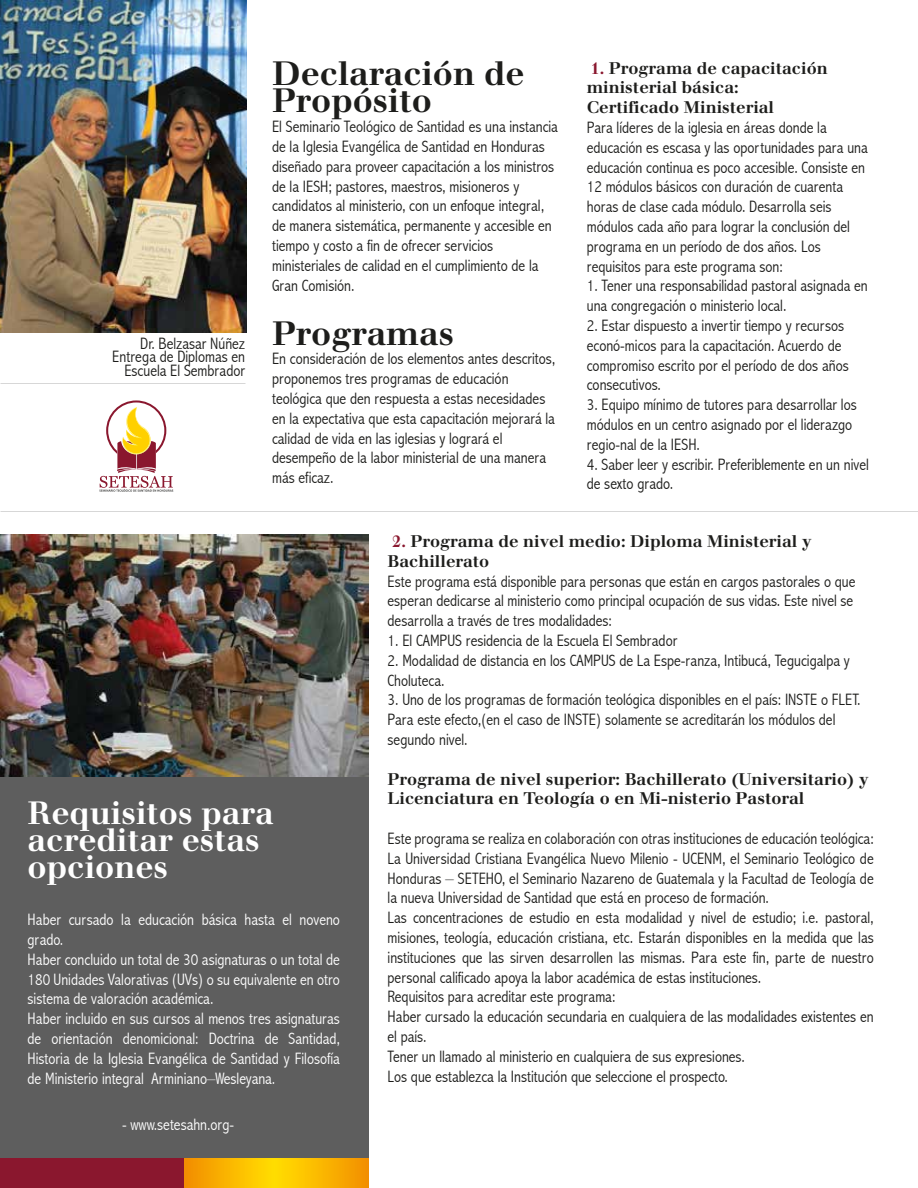
<style>
.page{position:relative;width:918px;height:1188px;background:#fff}
.page>*{position:absolute;margin:0;border:0;box-sizing:border-box;transform-origin:0 0}
.t1{font:700 33px/27px "Justus";color:#1d1d1b}
.t2{font:700 31.5px/27px "Justus";color:#fff}
.t3{font:300 condensed 16.5px/19.8px "Abadi";color:#1d1d1b}
.t4{font:300 condensed 16.5px/19.8px "Abadi";color:#fff}
.t5{font:700 16.5px/19.8px "Justus";color:#1d1d1b}
.s1{color:#8a172e}
</style>
<div class="page">
<div style="left:0;top:538px;width:369px;height:650px;background:#5e5e5e"></div>
<div style="left:0;top:1158px;width:184px;height:30px;background:#8a172e"></div>
<svg style="left:184px;top:1158px;width:185px;height:30px;background:#fab600"></svg>
<img style="left:0;top:0;width:247px;height:333px">
<svg style="left:99px;top:400px;width:74px;height:92px"></svg>
<img style="left:0;top:534px;width:369px;height:243px">
<p class="t3" style="left:112px;top:336px;width:134px;line-height:13.5px;text-align:right">Dr. Belzasar Núñez<br>Entrega de Diplomas en<br>Escuela El Sembrador</p>
<h1 class="t1" style="left:272px;top:60px;width:254px">Declaración de<br>Propósito</h1>
<p class="t3" style="left:272px;top:117px;width:287px">El Seminario Teológico de Santidad es una instancia de la Iglesia Evangélica de Santidad en Honduras diseñado para proveer capacitación a los ministros de la IESH; pastores, maestros, misioneros y candidatos al ministerio, con un enfoque integral, de manera sistemática, permanente y accesible en tiempo y costo a fin de ofrecer servicios ministeriales de calidad en el cumplimiento de la Gran Comisión.</p>
<h1 class="t1" style="left:272px;top:320px;width:184px">Programas</h1>
<p class="t3" style="left:272px;top:349px;width:285px">En consideración de los elementos antes descritos, proponemos tres programas de educación teológica que den respuesta a estas necesidades en la expectativa que esta capacitación mejorará la calidad de vida en las iglesias y logrará el desempeño de la labor ministerial de una manera más eficaz.</p>
<p class="t5" style="left:587px;top:58px;width:242px"><span class="s1">1.</span> Programa de capacitación ministerial básica:<br>Certificado Ministerial</p>
<p class="t3" style="left:587px;top:118px;width:283px">Para líderes de la iglesia en áreas donde la educación es escasa y las oportunidades para una educación continua es poco accesible. Consiste en 12 módulos básicos con duración de cuarenta horas de clase cada módulo. Desarrolla seis módulos cada año para lograr la conclusión del programa en un período de dos años. Los requisitos para este programa son:</p>
<p class="t3" style="left:587px;top:276px;width:282px">1. Tener una responsabilidad pastoral asignada en una congregación o ministerio local.</p>
<p class="t3" style="left:587px;top:316px;width:263px">2. Estar dispuesto a invertir tiempo y recursos econó-micos para la capacitación. Acuerdo de compromiso escrito por el período de dos años consecutivos.</p>
<p class="t3" style="left:587px;top:395px;width:271px">3. Equipo mínimo de tutores para desarrollar los módulos en un centro asignado por el liderazgo regio-nal de la IESH.</p>
<p class="t3" style="left:587px;top:454px;width:284px">4. Saber leer y escribir. Preferiblemente en un nivel de sexto grado.</p>
<h2 class="t2" style="left:28px;top:800px;width:248px">Requisitos para acreditar estas opciones</h2>
<p class="t4" style="left:28px;top:910px;width:314px">Haber cursado la educación básica hasta el noveno grado.<br>Haber concluido un total de 30 asignaturas o un total de 180 Unidades Valorativas (UVs) o su equivalente en otro sistema de valoración académica.<br>Haber incluido en sus cursos al menos tres asignaturas de orientación denomicional: Doctrina de Santidad, Historia de la Iglesia Evangélica de Santidad y Filosofía de Ministerio integral Arminiano–Wesleyana.</p>
<p class="t4" style="left:122px;top:1115px;width:114px">- www.setesahn.org-</p>
<p class="t5" style="left:388px;top:531px;width:425px"><span class="s1">2.</span> Programa de nivel medio: Diploma Ministerial y<br>Bachillerato</p>
<p class="t3" style="left:388px;top:571px;width:469px">Este programa está disponible para personas que están en cargos pastorales o que esperan dedicarse al ministerio como principal ocupación de sus vidas. Este nivel se desarrolla a través de tres modalidades:</p>
<p class="t3" style="left:388px;top:631px;width:291px">1. El CAMPUS residencia de la Escuela El Sembrador</p>
<p class="t3" style="left:388px;top:650px;width:464px">2. Modalidad de distancia en los CAMPUS de La Espe-ranza, Intibucá, Tegucigalpa y<br>Choluteca.</p>
<p class="t3" style="left:388px;top:690px;width:475px">3. Uno de los programas de formación teológica disponibles en el país: INSTE o FLET.<br>Para este efecto,(en el caso de INSTE) solamente se acreditarán los módulos del segundo nivel.</p>
<p class="t5" style="left:388px;top:769px;width:483px">Programa de nivel superior: Bachillerato (Universitario) y<br>Licenciatura en Teología o en Mi-nisterio Pastoral</p>
<p class="t3" style="left:388px;top:829px;width:488px">Este programa se realiza en colaboración con otras instituciones de educación teológica:<br>La Universidad Cristiana Evangélica Nuevo Milenio - UCENM, el Seminario Teológico de Honduras – SETEHO, el Seminario Nazareno de Guatemala y la Facultad de Teología de la nueva Universidad de Santidad que está en proceso de formación.<br>Las concentraciones de estudio en esta modalidad y nivel de estudio; i.e. pastoral, misiones, teología, educación cristiana, etc. Estarán disponibles en la medida que las instituciones que las sirven desarrollen las mismas. Para este fin, parte de nuestro personal calificado apoya la labor académica de estas instituciones.<br>Requisitos para acreditar este programa:<br>Haber cursado la educación secundaria en cualquiera de las modalidades existentes en el país.<br>Tener un llamado al ministerio en cualquiera de sus expresiones.<br>Los que establezca la Institución que seleccione el prospecto.</p>
</div>
